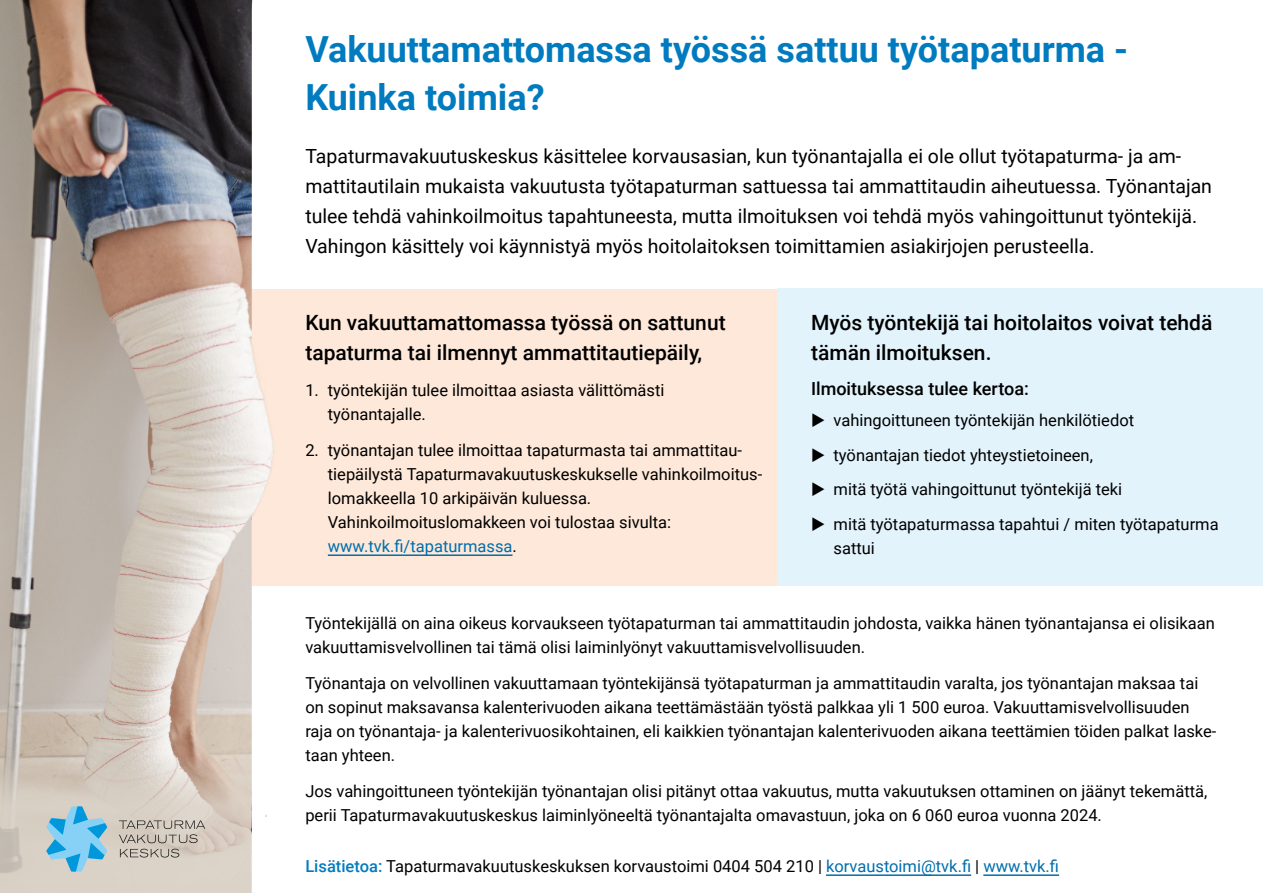
<style>
.page{position:relative;width:1263px;height:893px;background:#fff}
.page>*{position:absolute;margin:0;border:0;box-sizing:border-box;transform-origin:0 0}
.t1{font:700 36px/48px "Roboto";color:#007bc0}
.t2{font:500 21px/30px "Roboto";color:#000}
.t3{font:19.5px/30px "Roboto";color:#000}
.t4{font:500 18px "Roboto";color:#000}
.t5{font:16.5px/24px "Roboto";color:#000}
.s1{color:#006ead}
.s2{font-weight:500;color:#007bc0}
</style>
<div class="page">
<div style="left:250px;top:289px;width:527px;height:297px;background:#fde8d9"></div>
<div style="left:777px;top:289px;width:486px;height:297px;background:#e2f3fc"></div>
<hr style="left:328px;top:554px;width:184px;height:2px;background:#006ead">
<hr style="left:826px;top:874px;width:145px;height:2px;background:#006ead">
<hr style="left:983px;top:874px;width:76px;height:2px;background:#006ead">
<img style="left:0;top:0;width:274px;height:893px">
<svg style="left:0;top:755px;width:250px;height:138px;background:#d6cbc0"></svg>
<svg style="left:119px;top:820px;width:86px;height:23px;background:#bcb3a9"></svg>
<svg style="left:120px;top:849px;width:59px;height:8px"></svg>
<svg style="left:46px;top:806px;width:61px;height:66px;background:#84c3dd"></svg>
<h1 class="t1" style="left:305px;top:24px;width:824px">Vakuuttamattomassa työssä sattuu työtapaturma -<br>Kuinka toimia?</h1>
<p class="t3" style="left:305px;top:141px;width:908px">Tapaturmavakuutuskeskus käsittelee korvausasian, kun työnantajalla ei ole ollut työtapaturma- ja am&shy;mattitautilain mukaista vakuutusta työtapaturman sattuessa tai ammattitaudin aiheutuessa. Työnantajan tulee tehdä vahinkoilmoitus tapahtuneesta, mutta ilmoituksen voi tehdä myös vahingoittunut työntekijä.<br>Vahingon käsittely voi käynnistyä myös hoitolaitoksen toimittamien asiakirjojen perusteella.</p>
<p class="t2" style="left:305px;top:307px;width:422px">Kun vakuuttamattomassa työssä on sattunut tapaturma tai ilmennyt ammattitautiepäily,</p>
<p class="t5" style="left:328px;top:378px;width:338px;text-indent:-22px">1. työntekijän tulee ilmoittaa asiasta välittömästi työnantajalle.</p>
<p class="t5" style="left:328px;top:438px;width:436px;text-indent:-22px">2. työnantajan tulee ilmoittaa tapaturmasta tai ammattitau&shy;tiepäilystä Tapaturmavakuutuskeskukselle vahinkoilmoitus&shy;lomakkeella 10 arkipäivän kuluessa.<br>Vahinkoilmoituslomakkeen voi tulostaa sivulta: <span class="s1">www.tvk.fi/tapaturmassa</span>.</p>
<p class="t2" style="left:811px;top:307px;width:403px">Myös työntekijä tai hoitolaitos voivat tehdä tämän ilmoituksen.</p>
<p class="t4" style="left:811px;top:376px;width:219px">Ilmoituksessa tulee kertoa:</p>
<p class="t5" style="left:833px;top:408px;width:302px">vahingoittuneen työntekijän henkilötiedot</p>
<p class="t5" style="left:833px;top:442px;width:261px">työnantajan tiedot yhteystietoineen,</p>
<p class="t5" style="left:833px;top:477px;width:290px">mitä työtä vahingoittunut työntekijä teki</p>
<p class="t5" style="left:833px;top:511px;width:387px">mitä työtapaturmassa tapahtui / miten työtapaturma sattui</p>
<p class="t5" style="left:305px;top:611px;width:911px">Työntekijällä on aina oikeus korvaukseen työtapaturman tai ammattitaudin johdosta, vaikka hänen työnantajansa ei olisikaan vakuuttamisvelvollinen tai tämä olisi laiminlyönyt vakuuttamisvelvollisuuden.</p>
<p class="t5" style="left:305px;top:671px;width:912px">Työnantaja on velvollinen vakuuttamaan työntekijänsä työtapaturman ja ammattitaudin varalta, jos työnantajan maksaa tai on sopinut maksavansa kalenterivuoden aikana teettämästään työstä palkkaa yli 1 500 euroa. Vakuuttamisvelvollisuuden raja on työnantaja- ja kalenterivuosikohtainen, eli kaikkien työnantajan kalenterivuoden aikana teettämien töiden palkat laske&shy;taan yhteen.</p>
<p class="t5" style="left:305px;top:779px;width:903px">Jos vahingoittuneen työntekijän työnantajan olisi pitänyt ottaa vakuutus, mutta vakuutuksen ottaminen on jäänyt tekemättä, perii Tapaturmavakuutuskeskus laiminlyöneeltä työnantajalta omavastuun, joka on 6 060 euroa vuonna 2024.</p>
<p class="t5" style="left:305px;top:854px;width:755px"><span class="s2">Lisätietoa:</span> Tapaturmavakuutuskeskuksen korvaustoimi 0404 504 210 | <span class="s1">korvaustoimi@tvk.fi</span> | <span class="s1">www.tvk.fi</span></p>
</div>
